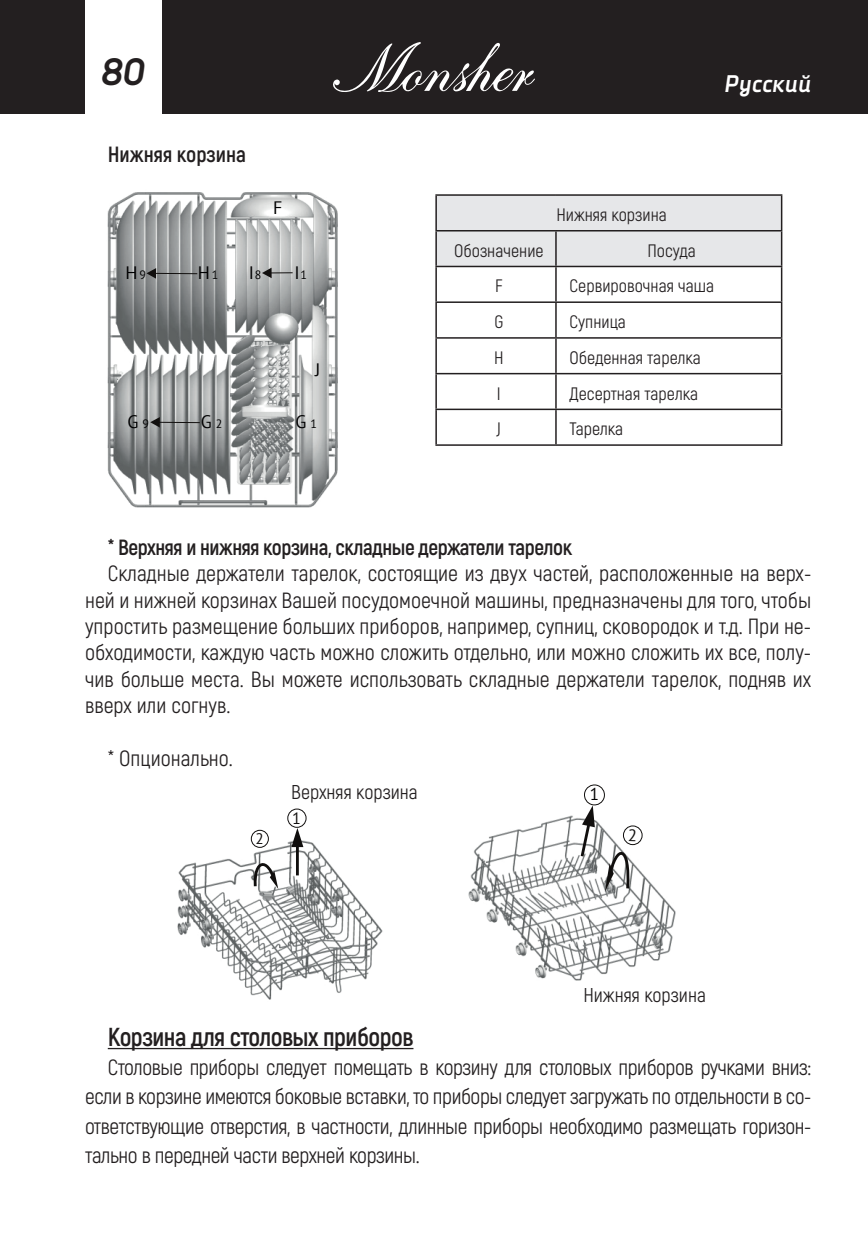
<style>
.page{position:relative;width:868px;height:1248px;background:#fff}
.page>*{position:absolute;margin:0;border:0;box-sizing:border-box;transform-origin:0 0}
.t1{font:italic 700 38px "Decima Nova Pro";color:#231f20}
.t2{font:700 26px "Akrobat";letter-spacing:-.02em;color:#231f20}
.t3{font:italic 700 24px "Decima Nova Pro";color:#fff}
.t4{font:22px/26.4px "Akrobat";letter-spacing:-.01em;color:#231f20;text-align:justify}
.t5{font:700 22px "Akrobat";letter-spacing:-.02em;color:#231f20}
.t6{font:700 22px "Akrobat";color:#231f20}
.t7{font:20px "Akrobat";color:#231f20}
.t8{font:18px "Akrobat";color:#231f20}
.t9{font:18px "PT Sans";color:#000001}
.t10{font:17px "PT Sans";color:#000001}
.t11{font:16.2px "PT Sans";color:#110f0e}
.t12{font:15.2px "PT Sans";color:#110f0e}
.s1{font-size:12px}
</style>
<div class="page">
<div style="left:0;top:0;width:867px;height:113px;background:#231f20"></div>
<hr style="left:867px;top:0;width:1px;height:113px;background:#231f20">
<div style="left:85px;top:0;width:77px;height:119px;background:#fff"></div>
<svg style="left:333px;top:42px;width:202px;height:50px"></svg>
<img style="left:177px;top:834px;width:206px;height:166px">
<hr style="left:296px;top:843px;width:3px;height:32px;background:#110f0e">
<svg style="left:291px;top:827px;width:12px;height:20px"></svg>
<div style="left:287px;top:808px;width:19px;height:19px;border:1px solid #110f0e;border-radius:50%"></div>
<svg style="left:252px;top:858px;width:26px;height:31px"></svg>
<div style="left:251px;top:829px;width:18px;height:18px;border:1px solid #110f0e;border-radius:50%"></div>
<img style="left:468px;top:815px;width:207px;height:165px">
<div style="left:622px;top:825px;width:20px;height:20px;border:1px solid #110f0e;border-radius:50%"></div>
<hr style="left:108px;top:1047px;width:305px;height:2px;background:#231f20">
<img style="left:107px;top:192px;width:231px;height:316px">
<hr style="left:159px;top:422px;width:41px;height:1px;background:#110f0e">
<svg style="left:150px;top:417px;width:10px;height:10px"></svg>
<hr style="left:155px;top:273px;width:42px;height:1px;background:#110f0e">
<svg style="left:146px;top:268px;width:10px;height:10px"></svg>
<svg style="left:262px;top:268px;width:30px;height:10px"></svg>
<div style="left:437px;top:196px;width:343px;height:70px;background:#e6e7e9"></div>
<hr style="left:435px;top:194px;width:121px;height:2px;background:#231f20">
<hr style="left:435px;top:196px;width:2px;height:34px;background:#231f20">
<hr style="left:556px;top:194px;width:226px;height:2px;background:#231f20">
<hr style="left:780px;top:196px;width:2px;height:34px;background:#231f20">
<hr style="left:435px;top:230px;width:121px;height:1px;background:#231f20">
<hr style="left:435px;top:231px;width:2px;height:35px;background:#231f20">
<hr style="left:556px;top:230px;width:226px;height:1px;background:#231f20">
<hr style="left:555px;top:231px;width:1px;height:35px;background:#231f20">
<hr style="left:780px;top:231px;width:2px;height:35px;background:#231f20">
<hr style="left:435px;top:266px;width:121px;height:1px;background:#231f20">
<hr style="left:435px;top:267px;width:2px;height:34px;background:#231f20">
<hr style="left:556px;top:266px;width:226px;height:1px;background:#231f20">
<hr style="left:555px;top:267px;width:1px;height:34px;background:#231f20">
<hr style="left:780px;top:267px;width:2px;height:34px;background:#231f20">
<hr style="left:435px;top:301px;width:121px;height:2px;background:#231f20">
<hr style="left:435px;top:303px;width:2px;height:34px;background:#231f20">
<hr style="left:556px;top:301px;width:226px;height:2px;background:#231f20">
<hr style="left:555px;top:303px;width:1px;height:34px;background:#231f20">
<hr style="left:780px;top:303px;width:2px;height:34px;background:#231f20">
<hr style="left:435px;top:337px;width:121px;height:1px;background:#231f20">
<hr style="left:435px;top:338px;width:2px;height:35px;background:#231f20">
<hr style="left:556px;top:337px;width:226px;height:1px;background:#231f20">
<hr style="left:555px;top:338px;width:1px;height:35px;background:#231f20">
<hr style="left:780px;top:338px;width:2px;height:35px;background:#231f20">
<hr style="left:435px;top:373px;width:121px;height:1px;background:#231f20">
<hr style="left:435px;top:374px;width:2px;height:34px;background:#231f20">
<hr style="left:556px;top:373px;width:226px;height:1px;background:#231f20">
<hr style="left:555px;top:374px;width:1px;height:34px;background:#231f20">
<hr style="left:780px;top:374px;width:2px;height:34px;background:#231f20">
<hr style="left:435px;top:408px;width:121px;height:2px;background:#231f20">
<hr style="left:435px;top:410px;width:2px;height:34px;background:#231f20">
<hr style="left:556px;top:408px;width:226px;height:2px;background:#231f20">
<hr style="left:555px;top:410px;width:1px;height:34px;background:#231f20">
<hr style="left:780px;top:410px;width:2px;height:34px;background:#231f20">
<hr style="left:435px;top:444px;width:121px;height:2px;background:#231f20">
<hr style="left:556px;top:444px;width:226px;height:2px;background:#231f20">
<svg style="left:578px;top:784px;width:57px;height:107px"></svg>
<h1 class="t1" style="left:101px;top:50px;width:46px">80</h1>
<p class="t6" style="left:108px;top:141px;width:140px">Нижняя корзина</p>
<p class="t9" style="left:273px;top:196px;width:11px">F</p>
<p class="t9" style="left:125px;top:261px;width:22px">H<span class="s1">9</span></p>
<p class="t9" style="left:198px;top:261px;width:22px">H<span class="s1">1</span></p>
<p class="t9" style="left:249px;top:261px;width:14px">I<span class="s1">8</span></p>
<p class="t9" style="left:294px;top:261px;width:14px">I<span class="s1">1</span></p>
<p class="t9" style="left:127px;top:410px;width:23px">G <span class="s1">9</span></p>
<p class="t9" style="left:201px;top:410px;width:23px">G <span class="s1">2</span></p>
<p class="t9" style="left:315px;top:358px;width:7px">J</p>
<p class="t9" style="left:295px;top:410px;width:23px">G <span class="s1">1</span></p>
<p class="t3" style="left:724px;top:70px;width:88px">Русский</p>
<p class="t8" style="left:556px;top:204px;width:112px">Нижняя корзина</p>
<p class="t8" style="left:454px;top:240px;width:91px">Обозначение</p>
<p class="t8" style="left:647px;top:240px;width:50px">Посуда</p>
<p class="t8" style="left:495px;top:275px;width:9px">F</p>
<p class="t8" style="left:569px;top:275px;width:146px">Сервировочная чаша</p>
<p class="t8" style="left:494px;top:311px;width:10px">G</p>
<p class="t8" style="left:569px;top:311px;width:58px">Супница</p>
<p class="t8" style="left:494px;top:347px;width:11px">H</p>
<p class="t8" style="left:569px;top:347px;width:133px">Обеденная тарелка</p>
<p class="t8" style="left:497px;top:382px;width:5px">I</p>
<p class="t8" style="left:569px;top:382px;width:130px">Десертная тарелка</p>
<p class="t8" style="left:496px;top:418px;width:6px">J</p>
<p class="t8" style="left:569px;top:418px;width:55px">Тарелка</p>
<p class="t5" style="left:108px;top:533px;width:466px">* Верхняя и нижняя корзина, складные держатели тарелок</p>
<p class="t4" style="left:85px;top:560px;width:727px;text-indent:23px">Складные держатели тарелок, состоящие из двух частей, расположенные на верх&shy;ней и нижней корзинах Вашей посудомоечной машины, предназначены для того, чтобы упростить размещение больших приборов, например, супниц, сковородок и т.д. При не&shy;обходимости, каждую часть можно сложить отдельно, или можно сложить их все, полу&shy;чив больше места. Вы можете использовать складные держатели тарелок, подняв их вверх или согнув.</p>
<p class="t4" style="left:108px;top:745px;width:127px">* Опционально.</p>
<p class="t9" style="left:543px;top:555px;width:7px">J</p>
<p class="t9" style="left:524px;top:608px;width:23px">G <span class="s1">1</span></p>
<p class="t10" style="left:361px;top:586px;width:11px">1</p>
<p class="t9" style="left:356px;top:608px;width:23px">G <span class="s1">9</span></p>
<p class="t9" style="left:429px;top:608px;width:23px">G <span class="s1">2</span></p>
<p class="t12" style="left:255px;top:828px;width:10px">2</p>
<p class="t7" style="left:291px;top:780px;width:128px">Верхняя корзина</p>
<p class="t11" style="left:292px;top:807px;width:10px">1</p>
<p class="t10" style="left:589px;top:783px;width:11px">1</p>
<p class="t7" style="left:583px;top:983px;width:124px">Нижняя корзина</p>
<p class="t2" style="left:108px;top:1020px;width:307px">Корзина для столовых приборов</p>
<p class="t4" style="left:85px;top:1052px;width:727px;line-height:29.2px;text-indent:23px">Столовые приборы следует помещать в корзину для столовых приборов ручками вниз: если в корзине имеются боковые вставки, то приборы следует загружать по отдельности в со&shy;ответствующие отверстия, в частности, длинные приборы необходимо размещать горизон&shy;тально в передней части верхней корзины.</p>
</div>
